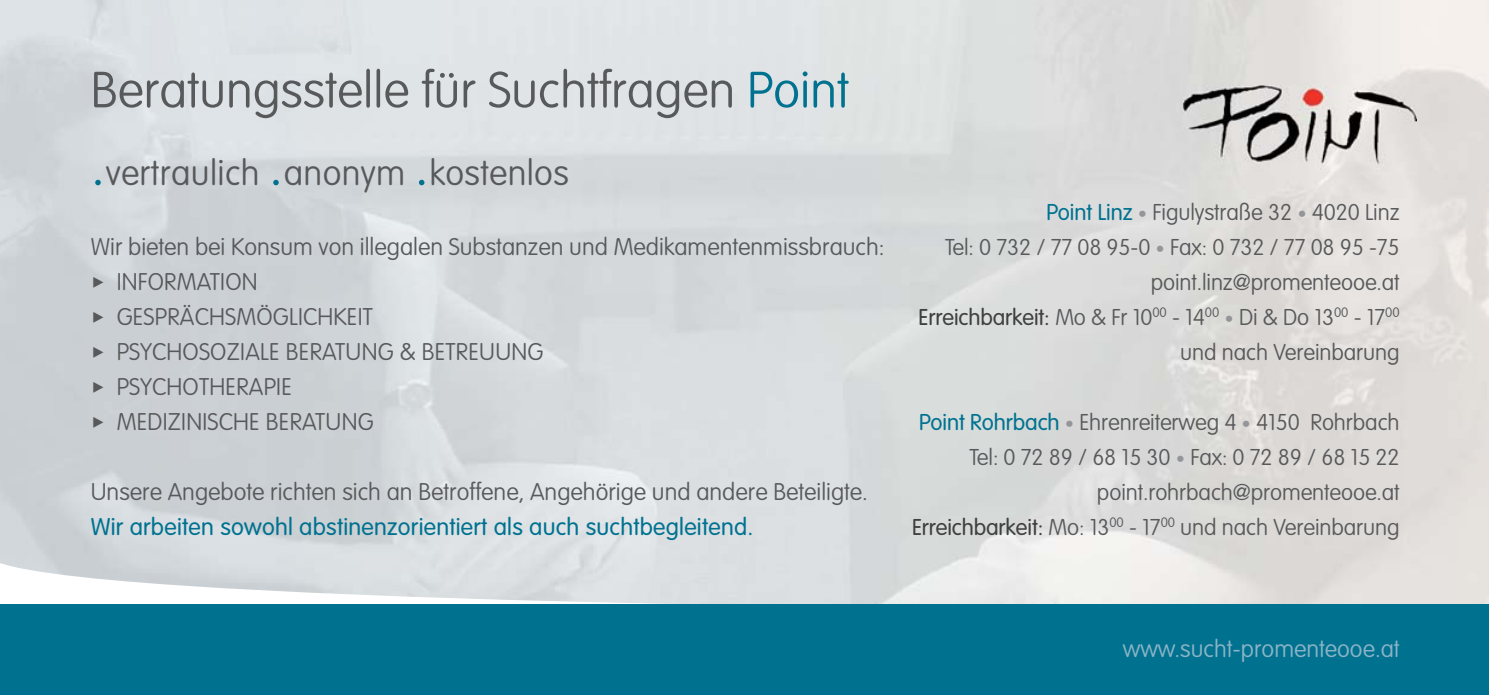
<style>
.page{position:relative;width:1489px;height:695px;background:#fff}
.page>*{position:absolute;margin:0;border:0;box-sizing:border-box;transform-origin:0 0}
.t1{font:100 50px "VAG Rounded Std";color:#58595b}
.t2{font:100 35px "VAG Rounded Std";letter-spacing:.01em;color:#58595b}
.t3{font:100 23.75px/35px "VAG Rounded Std";color:#58595b}
.t4{font:300 23.75px "VAG Rounded Std";letter-spacing:.01em;color:#007290}
.t5{font:100 23.75px "VAG Rounded Std";color:#8cb4c6}
.t6{font:100 22.5px/35px "VAG Rounded Std";letter-spacing:-.005em;color:#58595b;text-align:right}
.s1{color:#007290}
.s2{font-size:60px;color:#007290}
.s3{font-family:"Letter Gothic Std";font-weight:700;font-style:italic;font-size:21.25px}
.s4{font-weight:300;color:#007290}
.s5{font-size:17.5px;color:#939598}
.s6{font-weight:300;color:#404041}
</style>
<div class="page">
<img style="left:0;top:0;width:1488px;height:604px">
<svg style="left:0;top:511px;width:1071px;height:93px;background:#dde0e3"></svg>
<div style="left:0;top:604px;width:1488px;height:90px;background:#007290"></div>
<img style="left:1183px;top:86px;width:233px;height:88px">
<h1 class="t1" style="left:91px;top:69px;width:759px">Beratungsstelle für Suchtfragen <span class="s1">Point</span></h1>
<h2 class="t2" style="left:91px;top:158px;width:479px"><span class="s2">.</span>vertraulich <span class="s2">.</span>anonym <span class="s2">.</span>kostenlos</h2>
<p class="t3" style="left:91px;top:231px;width:795px">Wir bieten bei Konsum von illegalen Substanzen und Medikamentenmissbrauch: <span class="s3">▶</span> INFORMATION<br><span class="s3">▶</span> GESPRÄCHSMÖGLICHKEIT<br><span class="s3">▶</span> PSYCHOSOZIALE BERATUNG &amp; BETREUUNG<br><span class="s3">▶</span> PSYCHOTHERAPIE<br><span class="s3">▶</span> MEDIZINISCHE BERATUNG</p>
<p class="t3" style="left:91px;top:476px;width:778px">Unsere Angebote richten sich an Betroffene, Angehörige und andere Beteiligte.</p>
<p class="t4" style="left:91px;top:515px;width:664px">Wir arbeiten sowohl abstinenzorientiert als auch suchtbegleitend.</p>
<p class="t6" style="left:918px;top:196px;width:482px"><span class="s4">Point Linz</span> <span class="s5">•</span> Figulystraße 32 <span class="s5">•</span> 4020 Linz<br>Tel: 0 732 / 77 08 95-0 <span class="s5">•</span> Fax: 0 732 / 77 08 95 -75 point.linz@promenteooe.at<br><span class="s6">Erreichbarkeit:</span> Mo &amp; Fr 10<sup>00</sup> - 14<sup>00</sup> <span class="s5">•</span> Di &amp; Do 13<sup>00</sup> - 17<sup>00 </sup>und nach Vereinbarung</p>
<p class="t6" style="left:912px;top:406px;width:489px"><span class="s4">Point Rohrbach</span> <span class="s5">•</span> Ehrenreiterweg 4 <span class="s5">•</span> 4150 Rohrbach Tel: 0 72 89 / 68 15 30 <span class="s5">•</span> Fax: 0 72 89 / 68 15 22 point.rohrbach@promenteooe.at<br><span class="s6">Erreichbarkeit:</span> Mo: 13<sup>00</sup> - 17<sup>00</sup> und nach Vereinbarung</p>
<p class="t5" style="left:1122px;top:638px;width:278px">www.sucht-promenteooe.at</p>
</div>
